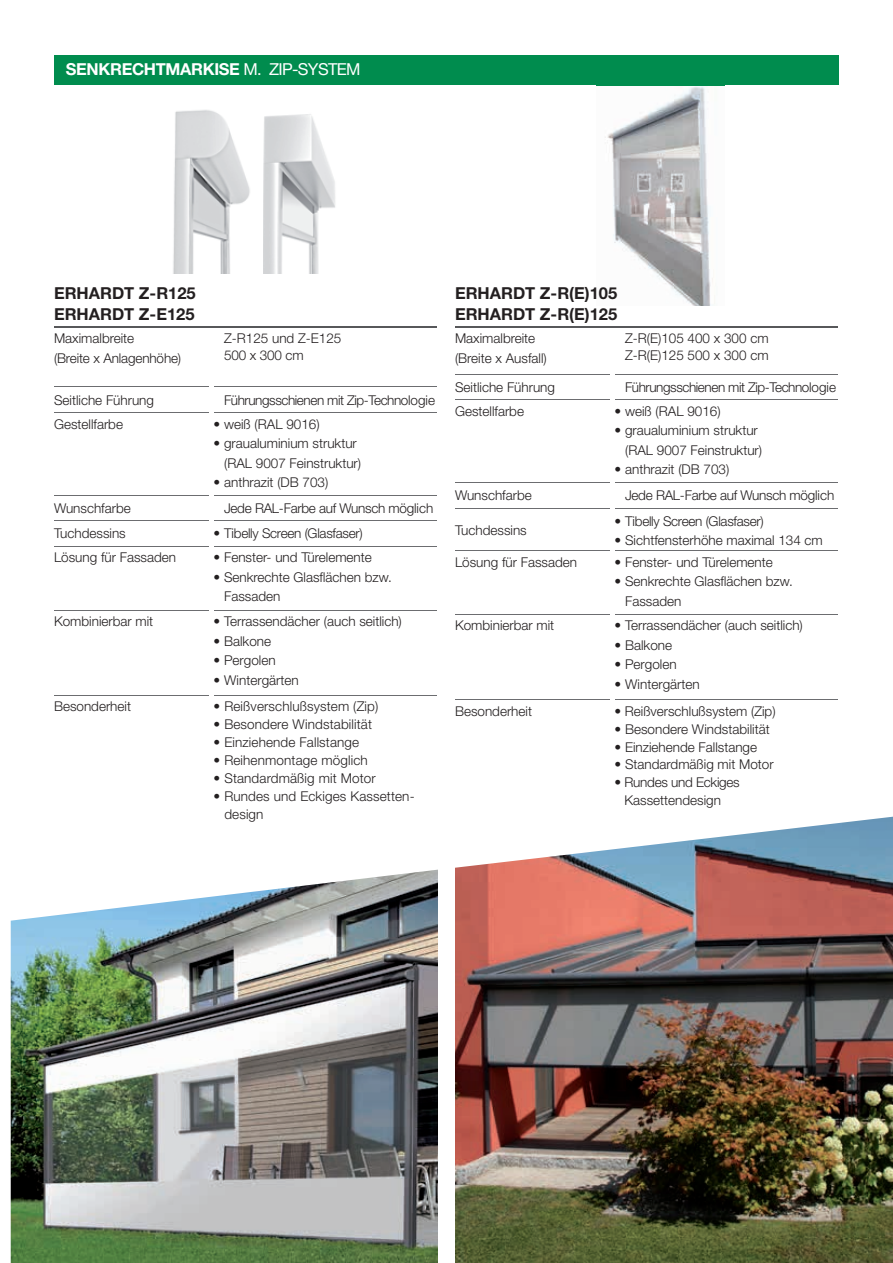
<style>
.page{position:relative;width:893px;height:1263px;background:#fff}
.page>*{position:absolute;margin:0;border:0;box-sizing:border-box;transform-origin:0 0}
.t1{font:700 16.5px/21px "Helvetica Neue LT Pro";color:#231f20}
.t2{font:700 16.5px "Helvetica Neue LT Pro";letter-spacing:-.02em;color:#fff}
.t3{font:300 13.5px/19.5px "Helvetica Neue LT Pro";color:#231f20}
.t4{font:300 13.5px "Helvetica Neue LT Pro";letter-spacing:-.02em;color:#231f20}
.t5{font:300 13.5px "Helvetica Neue LT Pro";letter-spacing:-.03em;color:#231f20}
.s1{font-weight:400}
</style>
<div class="page">
<div style="left:54px;top:55px;width:785px;height:30px;background:#008c4e"></div>
<img style="left:455px;top:817px;width:438px;height:446px">
<img style="left:11px;top:870px;width:427px;height:393px">
<img style="left:597px;top:85px;width:127px;height:221px">
<img style="left:173px;top:110px;width:77px;height:164px">
<img style="left:263px;top:114px;width:72px;height:160px">
<hr style="left:455px;top:374px;width:155px;height:1px;background:#6c6d70">
<hr style="left:615px;top:374px;width:223px;height:1px;background:#6c6d70">
<hr style="left:455px;top:399px;width:155px;height:1px;background:#6c6d70">
<hr style="left:615px;top:399px;width:223px;height:1px;background:#6c6d70">
<hr style="left:455px;top:482px;width:155px;height:1px;background:#6c6d70">
<hr style="left:615px;top:482px;width:223px;height:1px;background:#6c6d70">
<hr style="left:455px;top:508px;width:155px;height:1px;background:#6c6d70">
<hr style="left:615px;top:508px;width:223px;height:1px;background:#6c6d70">
<hr style="left:455px;top:550px;width:155px;height:1px;background:#6c6d70">
<hr style="left:615px;top:550px;width:223px;height:1px;background:#6c6d70">
<hr style="left:455px;top:614px;width:155px;height:1px;background:#6c6d70">
<hr style="left:615px;top:614px;width:223px;height:1px;background:#6c6d70">
<hr style="left:455px;top:699px;width:155px;height:1px;background:#6c6d70">
<hr style="left:615px;top:699px;width:223px;height:1px;background:#6c6d70">
<div style="left:610px;top:699px;width:5px;height:137px;background:#fff"></div>
<hr style="left:455px;top:327px;width:157px;height:1px;background:#57585a">
<hr style="left:612px;top:327px;width:226px;height:1px;background:#57585a">
<hr style="left:54px;top:387px;width:155px;height:1px;background:#6c6d70">
<hr style="left:214px;top:387px;width:223px;height:1px;background:#6c6d70">
<hr style="left:54px;top:412px;width:155px;height:1px;background:#6c6d70">
<hr style="left:214px;top:412px;width:223px;height:1px;background:#6c6d70">
<hr style="left:54px;top:495px;width:155px;height:1px;background:#6c6d70">
<hr style="left:214px;top:495px;width:223px;height:1px;background:#6c6d70">
<hr style="left:54px;top:521px;width:155px;height:1px;background:#6c6d70">
<hr style="left:214px;top:521px;width:223px;height:1px;background:#6c6d70">
<hr style="left:54px;top:546px;width:155px;height:1px;background:#6c6d70">
<hr style="left:214px;top:546px;width:223px;height:1px;background:#6c6d70">
<hr style="left:54px;top:610px;width:155px;height:1px;background:#6c6d70">
<hr style="left:214px;top:610px;width:223px;height:1px;background:#6c6d70">
<hr style="left:54px;top:695px;width:155px;height:1px;background:#6c6d70">
<hr style="left:214px;top:695px;width:223px;height:1px;background:#6c6d70">
<hr style="left:54px;top:327px;width:157px;height:1px;background:#57585a">
<hr style="left:211px;top:327px;width:226px;height:1px;background:#57585a">
<p class="t2" style="left:66px;top:59px;width:296px">SENKRECHTMARKISE <span class="s1">M. ZIP-SYSTEM</span></p>
<p class="t1" style="left:54px;top:283px;width:143px">ERHARDT Z-R125<br>ERHARDT Z-E125</p>
<p class="t3" style="left:54px;top:329px;width:129px">Maximalbreite<br>(Breite x Anlagenhöhe)</p>
<p class="t3" style="left:224px;top:330px;width:119px;line-height:16.5px">Z-R125 und Z-E125<br>500 x 300 cm</p>
<p class="t3" style="left:54px;top:390px;width:102px">Seitliche Führung</p>
<p class="t5" style="left:224px;top:391px;width:212px">Führungsschienen mit Zip-Technologie</p>
<p class="t3" style="left:54px;top:414px;width:71px">Gestellfarbe</p>
<p class="t3" style="left:214px;top:414px;width:108px">• weiß (RAL 9016)</p>
<p class="t3" style="left:224px;top:433px;width:139px;text-indent:-11px">• graualuminium struktur (RAL 9007 Feinstruktur)</p>
<p class="t3" style="left:214px;top:472px;width:116px">• anthrazit (DB 703)</p>
<p class="t3" style="left:54px;top:498px;width:78px">Wunschfarbe</p>
<p class="t4" style="left:224px;top:500px;width:211px">Jede RAL-Farbe auf Wunsch möglich</p>
<p class="t3" style="left:54px;top:524px;width:73px">Tuchdessins</p>
<p class="t4" style="left:214px;top:525px;width:151px">• Tibelly Screen (Glasfaser)</p>
<p class="t3" style="left:54px;top:548px;width:124px">Lösung für Fassaden</p>
<p class="t3" style="left:214px;top:548px;width:160px">• Fenster- und Türelemente</p>
<p class="t3" style="left:224px;top:567px;width:169px;text-indent:-11px">• Senkrechte Glasflächen bzw.<br>Fassaden</p>
<p class="t3" style="left:54px;top:611px;width:101px">Kombinierbar mit</p>
<p class="t3" style="left:214px;top:611px;width:190px">• Terrassendächer (auch seitlich)</p>
<p class="t3" style="left:214px;top:631px;width:59px">• Balkone</p>
<p class="t3" style="left:214px;top:650px;width:64px">• Pergolen</p>
<p class="t3" style="left:214px;top:670px;width:87px">• Wintergärten</p>
<p class="t3" style="left:54px;top:696px;width:79px">Besonderheit</p>
<p class="t3" style="left:214px;top:696px;width:166px">• Reißverschlußsystem (Zip)</p>
<p class="t3" style="left:214px;top:714px;width:160px">• Besondere Windstabilität</p>
<p class="t3" style="left:214px;top:732px;width:147px">• Einziehende Fallstange</p>
<p class="t3" style="left:214px;top:750px;width:156px">• Reihenmontage möglich</p>
<p class="t3" style="left:214px;top:768px;width:164px">• Standardmäßig mit Motor</p>
<p class="t3" style="left:224px;top:787px;width:192px;line-height:18px;text-indent:-11px">• Rundes und Eckiges Kassetten&shy;design</p>
<p class="t1" style="left:455px;top:283px;width:164px">ERHARDT Z-R(E)105<br>ERHARDT Z-R(E)125</p>
<p class="t3" style="left:455px;top:329px;width:93px">Maximalbreite (Breite x Ausfall)</p>
<p class="t3" style="left:625px;top:330px;width:145px;line-height:16.5px">Z-R(E)105 400 x 300 cm<br>Z-R(E)125 500 x 300 cm</p>
<p class="t3" style="left:455px;top:377px;width:102px">Seitliche Führung</p>
<p class="t5" style="left:625px;top:379px;width:212px">Führungsschienen mit Zip-Technologie</p>
<p class="t3" style="left:455px;top:401px;width:71px">Gestellfarbe</p>
<p class="t3" style="left:615px;top:401px;width:108px">• weiß (RAL 9016)</p>
<p class="t3" style="left:625px;top:420px;width:139px;text-indent:-11px">• graualuminium struktur (RAL 9007 Feinstruktur)</p>
<p class="t3" style="left:615px;top:459px;width:116px">• anthrazit (DB 703)</p>
<p class="t3" style="left:455px;top:485px;width:78px">Wunschfarbe</p>
<p class="t4" style="left:625px;top:487px;width:211px">Jede RAL-Farbe auf Wunsch möglich</p>
<p class="t3" style="left:455px;top:520px;width:73px">Tuchdessins</p>
<p class="t4" style="left:615px;top:512px;width:151px">• Tibelly Screen (Glasfaser)</p>
<p class="t3" style="left:615px;top:530px;width:210px">• Sichtfensterhöhe maximal 134 cm</p>
<p class="t3" style="left:455px;top:552px;width:124px">Lösung für Fassaden</p>
<p class="t3" style="left:615px;top:552px;width:160px">• Fenster- und Türelemente</p>
<p class="t3" style="left:625px;top:571px;width:169px;text-indent:-11px">• Senkrechte Glasflächen bzw.<br>Fassaden</p>
<p class="t3" style="left:455px;top:616px;width:101px">Kombinierbar mit</p>
<p class="t3" style="left:615px;top:616px;width:190px">• Terrassendächer (auch seitlich)</p>
<p class="t3" style="left:615px;top:635px;width:59px">• Balkone</p>
<p class="t3" style="left:615px;top:655px;width:64px">• Pergolen</p>
<p class="t3" style="left:615px;top:674px;width:87px">• Wintergärten</p>
<p class="t3" style="left:455px;top:701px;width:79px">Besonderheit</p>
<p class="t3" style="left:615px;top:701px;width:162px">• Reißverschlußsystem (Zip)</p>
<p class="t3" style="left:615px;top:719px;width:157px">• Besondere Windstabilität</p>
<p class="t3" style="left:615px;top:737px;width:144px">• Einziehende Fallstange</p>
<p class="t3" style="left:615px;top:755px;width:161px">• Standardmäßig mit Motor</p>
<p class="t3" style="left:624px;top:773px;width:117px;line-height:18px;text-indent:-10px">• Rundes und Eckiges<br>Kassettendesign</p>
</div>
